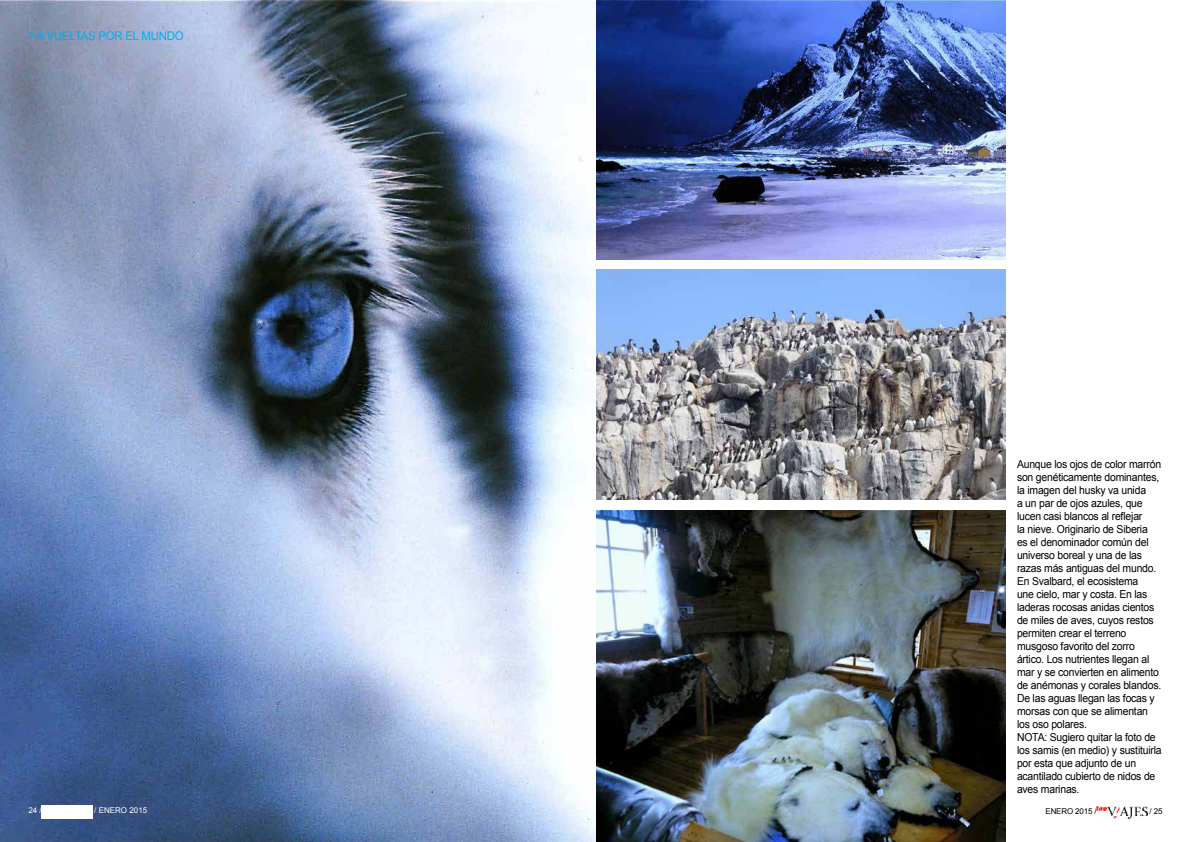
<style>
.page{position:relative;width:1191px;height:842px;background:#fff}
.page>*{position:absolute;margin:0;border:0;box-sizing:border-box;transform-origin:0 0}
.t1{font:12px "Arial";letter-spacing:-.02em;color:#00aeef;scale:.95 1}
.t2{font:11px/13px "Arial";letter-spacing:-.02em;color:#000;scale:.95 1}
.t3{font:8px "Arial";color:#fff}
.t4{font:8px "Arial";letter-spacing:-.02em;color:#000}
.s1{font-size:14px}
</style>
<div class="page">
<img style="left:596px;top:0;width:409px;height:260px">
<img style="left:595px;top:269px;width:410px;height:230px">
<img style="left:595px;top:510px;width:410px;height:332px">
<img style="left:0;top:0;width:595px;height:842px">
<img style="left:42px;top:806px;width:50px;height:12px">
<img style="left:1096px;top:806px;width:51px;height:13px">
<p class="t1" style="left:28px;top:28px;width:165px"><span class="s1">&gt;</span> a vueltas por el mundo</p>
<p class="t2" style="left:1017px;top:458px;width:154px">Aunque los ojos de color marrón son genéticamente dominantes, la imagen del husky va unida<br>a un par de ojos azules, que lucen casi blancos al reflejar<br>la nieve. Originario de Siberia<br>es el denominador común del universo boreal y una de las razas más antiguas del mundo.<br>En Svalbard, el ecosistema<br>une cielo, mar y costa. En las laderas rocosas anidas cientos de miles de aves, cuyos restos permiten crear el terreno musgoso favorito del zorro ártico. Los nutrientes llegan al mar y se convierten en alimento de anémonas y corales blandos.<br>De las aguas llegan las focas y morsas con que se alimentan los oso polares.<br>NOTA: Sugiero quitar la foto de los samis (en medio) y sustituirla por esta que adjunto de un acantilado cubierto de nidos de aves marinas.</p>
<p class="t3" style="left:28px;top:805px;width:15px">24 /</p>
<p class="t3" style="left:94px;top:805px;width:54px">/ enero 2015</p>
<p class="t4" style="left:1045px;top:806px;width:53px">enero 2015 /</p>
<p class="t4" style="left:1149px;top:806px;width:15px">/ 25</p>
</div>
